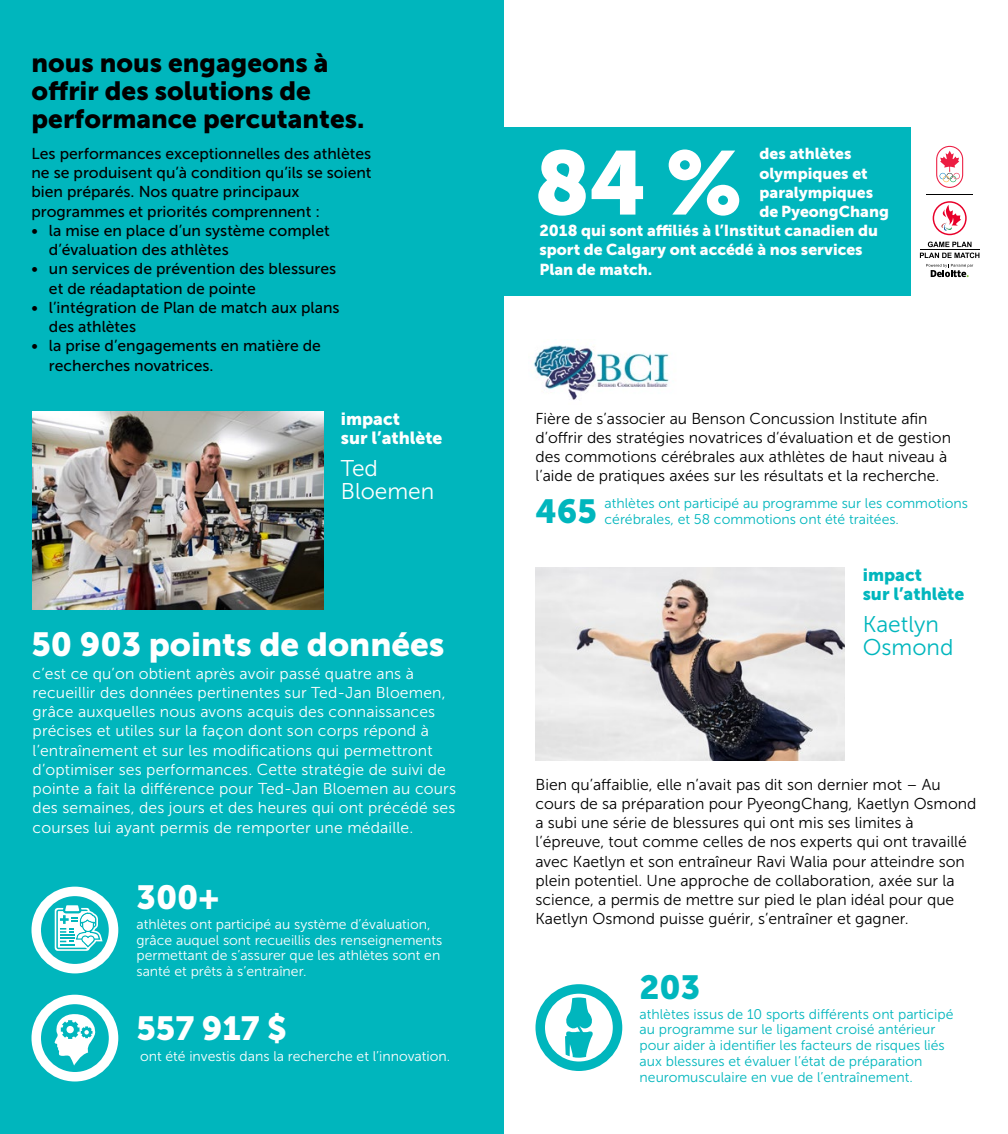
<style>
.page{position:relative;width:1008px;height:1134px;background:#fff}
.page>*{position:absolute;margin:0;border:0;box-sizing:border-box;transform-origin:0 0}
.t1{font:89.42px "Museo Sans 900";color:#fff}
.t2{font:33.25px "Museo Sans 900";color:#fff}
.t3{font:33.25px "Museo Sans 900";color:#00b6bd}
.t4{font:26.25px/28px "Museo Sans 900";color:#000}
.t5{font:22.75px/22.8px "Museo Sans 300";color:#00b6bd}
.t6{font:22.75px/22.8px "Museo Sans 300";color:#fff}
.t7{font:17.5px/19.2px "Museo Sans 900";color:#fff}
.t8{font:17.5px/19.2px "Museo Sans 900";color:#00b6bd}
.t9{font:15.75px/19.2px "Museo Sans 300";color:#000}
.t10{font:15.75px/19.2px "Museo Sans 300";letter-spacing:.01em;color:#fff}
.t11{font:15.75px/19.2px "Museo Sans 500";color:#000}
.t12{font:15.75px "Museo Sans 900";color:#fff}
.t13{font:14px/15.8px "Museo Sans 300";color:#00b6bd}
.t14{font:14px/15.8px "Museo Sans 300";color:#fff}
</style>
<div class="page">
<div style="left:0;top:0;width:504px;height:1134px;background:#00b6bd"></div>
<img style="left:33px;top:412px;width:291px;height:198px">
<div style="left:32px;top:887px;width:86px;height:86px;border:9px solid #fff;border-radius:50%"></div>
<svg style="left:55px;top:908px;width:35px;height:43px"></svg>
<svg style="left:56px;top:903px;width:47px;height:47px"></svg>
<div style="left:32px;top:995px;width:86px;height:86px;border:9px solid #fff;border-radius:50%"></div>
<svg style="left:55px;top:1014px;width:41px;height:52px"></svg>
<div style="left:474px;top:127px;width:437px;height:168px;background:#00b6bd"></div>
<img style="left:536px;top:568px;width:309px;height:192px">
<img style="left:533px;top:345px;width:136px;height:55px">
<svg style="left:936px;top:146px;width:27px;height:42px"></svg>
<hr style="left:926px;top:194px;width:47px;height:1px;background:#000">
<svg style="left:926px;top:264px;width:47px;height:13px"></svg>
<svg style="left:920px;top:253px;width:59px;height:5px"></svg>
<hr style="left:920px;top:250px;width:59px;height:1px;background:#000">
<svg style="left:928px;top:242px;width:44px;height:5px"></svg>
<svg style="left:933px;top:201px;width:34px;height:34px"></svg>
<div style="left:536px;top:984px;width:86px;height:87px;border:9px solid #00b6bd;border-radius:50%"></div>
<svg style="left:565px;top:998px;width:28px;height:60px"></svg>
<h3 class="t4" style="left:32px;top:49px;width:335px">nous nous engageons à offrir des solutions de performance percutantes.</h3>
<p class="t11" style="left:32px;top:144px;width:342px">Les performances exceptionnelles des athlètes ne se produisent qu’à condition qu’ils se soient bien préparés. Nos quatre principaux programmes et priorités comprennent :</p>
<p class="t11" style="left:49px;top:221px;width:282px;text-indent:-17px">• la mise en place d’un système complet d’évaluation des athlètes</p>
<p class="t11" style="left:49px;top:259px;width:289px;text-indent:-17px">• un services de prévention des blessures et de réadaptation de pointe</p>
<p class="t11" style="left:49px;top:298px;width:292px;text-indent:-17px">• l’intégration de Plan de match aux plans des athlètes</p>
<p class="t11" style="left:49px;top:336px;width:274px;text-indent:-17px">• la prise d’engagements en matière de recherches novatrices.</p>
<p class="t7" style="left:341px;top:409px;width:103px">impact<br>sur l’athlète</p>
<h3 class="t6" style="left:341px;top:457px;width:95px">Ted<br>Bloemen</h3>
<h2 class="t2" style="left:32px;top:625px;width:415px">50 903 points de données</h2>
<p class="t10" style="left:33px;top:664px;width:425px">c’est ce qu’on obtient après avoir passé quatre ans à recueillir des données pertinentes sur Ted-Jan Bloemen, grâce auxquelles nous avons acquis des connaissances précises et utiles sur la façon dont son corps répond à l’entraînement et sur les modifications qui permettront d’optimiser ses performances. Cette stratégie de suivi de pointe a fait la différence pour Ted-Jan Bloemen au cours des semaines, des jours et des heures qui ont précédé ses courses lui ayant permis de remporter une médaille.</p>
<h2 class="t2" style="left:136px;top:878px;width:84px">300+</h2>
<p class="t14" style="left:136px;top:916px;width:307px">athlètes ont participé au système d’évaluation, grâce auquel sont recueillis des renseignements permettant de s’assurer que les athlètes sont en santé et prêts à s’entraîner.</p>
<h2 class="t2" style="left:136px;top:1009px;width:152px">557 917 $</h2>
<p class="t14" style="left:140px;top:1049px;width:312px">ont été investis dans la recherche et l’innovation.</p>
<p class="t12" style="left:760px;top:145px;width:94px">des athlètes</p>
<p class="t12" style="left:760px;top:164px;width:110px">olympiques et</p>
<p class="t12" style="left:760px;top:183px;width:115px">paralympiques</p>
<p class="t12" style="left:760px;top:203px;width:131px">de PyeongChang</p>
<p class="t12" style="left:539px;top:222px;width:340px">2018 qui sont affiliés à l’Institut canadien du</p>
<p class="t12" style="left:539px;top:241px;width:325px">sport de Calgary ont accédé à nos services</p>
<p class="t12" style="left:539px;top:260px;width:114px">Plan de match.</p>
<h1 class="t1" style="left:534px;top:132px;width:209px">84 %</h1>
<p class="t9" style="left:536px;top:409px;width:417px">Fière de s’associer au Benson Concussion Institute afin d’offrir des stratégies novatrices d’évaluation et de gestion des commotions cérébrales aux athlètes de haut niveau à l’aide de pratiques axées sur les résultats et la recherche.</p>
<h2 class="t3" style="left:536px;top:493px;width:63px">465</h2>
<p class="t13" style="left:605px;top:496px;width:365px">athlètes ont participé au programme sur les commotions</p>
<p class="t13" style="left:605px;top:512px;width:296px">cérébrales, et 58 commotions ont été traitées.</p>
<p class="t8" style="left:863px;top:565px;width:103px">impact<br>sur l’athlète</p>
<h3 class="t5" style="left:863px;top:613px;width:92px">Kaetlyn<br>Osmond</h3>
<p class="t9" style="left:536px;top:775px;width:442px">Bien qu’affaiblie, elle n’avait pas dit son dernier mot – Au cours de sa préparation pour PyeongChang, Kaetlyn Osmond a subi une série de blessures qui ont mis ses limites à l’épreuve, tout comme celles de nos experts qui ont travaillé avec Kaetlyn et son entraîneur Ravi Walia pour atteindre son plein potentiel. Une approche de collaboration, axée sur la science, a permis de mettre sur pied le plan idéal pour que Kaetlyn Osmond puisse guérir, s’entraîner et gagner.</p>
<h2 class="t3" style="left:640px;top:968px;width:62px">203</h2>
<p class="t13" style="left:640px;top:1006px;width:315px">athlètes issus de 10 sports différents ont participé au programme sur le ligament croisé antérieur pour aider à identifier les facteurs de risques liés aux blessures et évaluer l’état de préparation neuromusculaire en vue de l’entraînement.</p>
</div>
